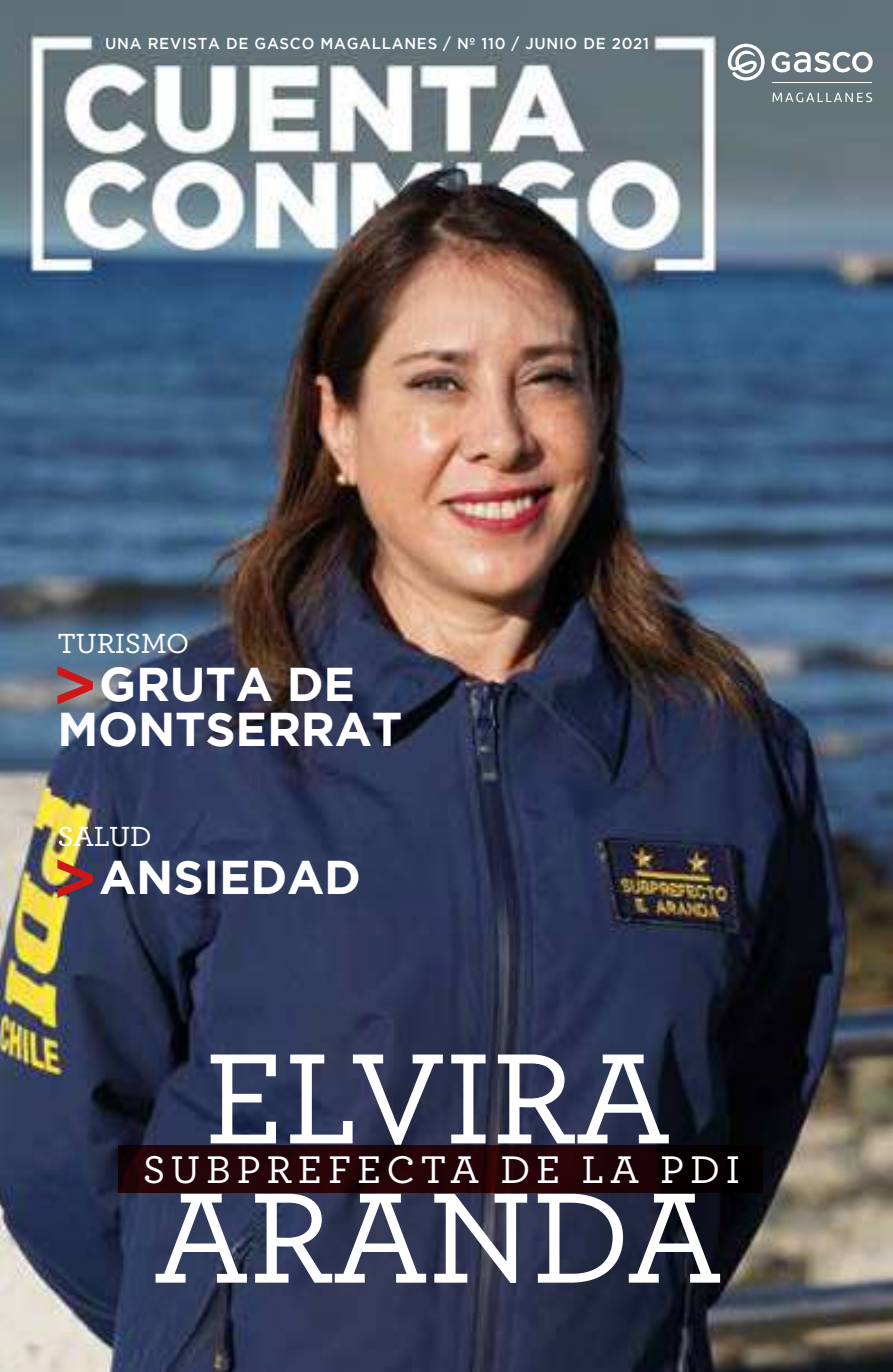
<style>
.page{position:relative;width:893px;height:1372px;background:#fff}
.page>*{position:absolute;margin:0;border:0;box-sizing:border-box;transform-origin:0 0}
.t1{font:500 135px/139.3px "Archer";letter-spacing:-.005em;color:#fff;text-align:center}
.t2{font:700 47.25px/45px "Gotham";letter-spacing:-.005em;color:#fff;text-align:center}
.t3{font:500 40.5px "Archer";letter-spacing:.14em;color:#fff}
.t4{font:500 29.03px "Archer";letter-spacing:-.01em;color:#fff}
.t5{font:500 15.75px "Gotham";letter-spacing:.05em;color:#fff;scale:.95 1}
</style>
<div class="page">
<img style="left:0;top:0;width:893px;height:1371px">
<svg style="left:772px;top:93px;width:100px;height:9px"></svg>
<svg style="left:772px;top:52px;width:101px;height:20px"></svg>
<svg style="left:728px;top:44px;width:37px;height:37px"></svg>
<hr style="left:773px;top:82px;width:99px;height:1px;background:#fff">
<svg style="left:57px;top:666px;width:36px;height:38px"></svg>
<svg style="left:57px;top:859px;width:36px;height:39px"></svg>
<svg style="left:118px;top:1145px;width:644px;height:48px;background:#1e0306"></svg>
<p class="t5" style="left:105px;top:34px;width:574px">UNA REVISTA DE GASCO MAGALLANES / Nº 110 / JUNIO DE 2021</p>
<h3 class="t4" style="left:57px;top:622px;width:133px">TURISMO</h3>
<h2 class="t2" style="left:57px;top:660px;width:347px">GRUTA DE<br>MONTSERRAT</h2>
<h3 class="t4" style="left:57px;top:815px;width:96px">SALUD</h3>
<h2 class="t2" style="left:99px;top:853px;width:264px">ANSIEDAD</h2>
<h1 class="t1" style="left:153px;top:1021px;width:571px">ELVIRA<br>ARANDA</h1>
<h3 class="t3" style="left:143px;top:1139px;width:599px">SUBPREFECTA DE LA PDI</h3>
</div>
